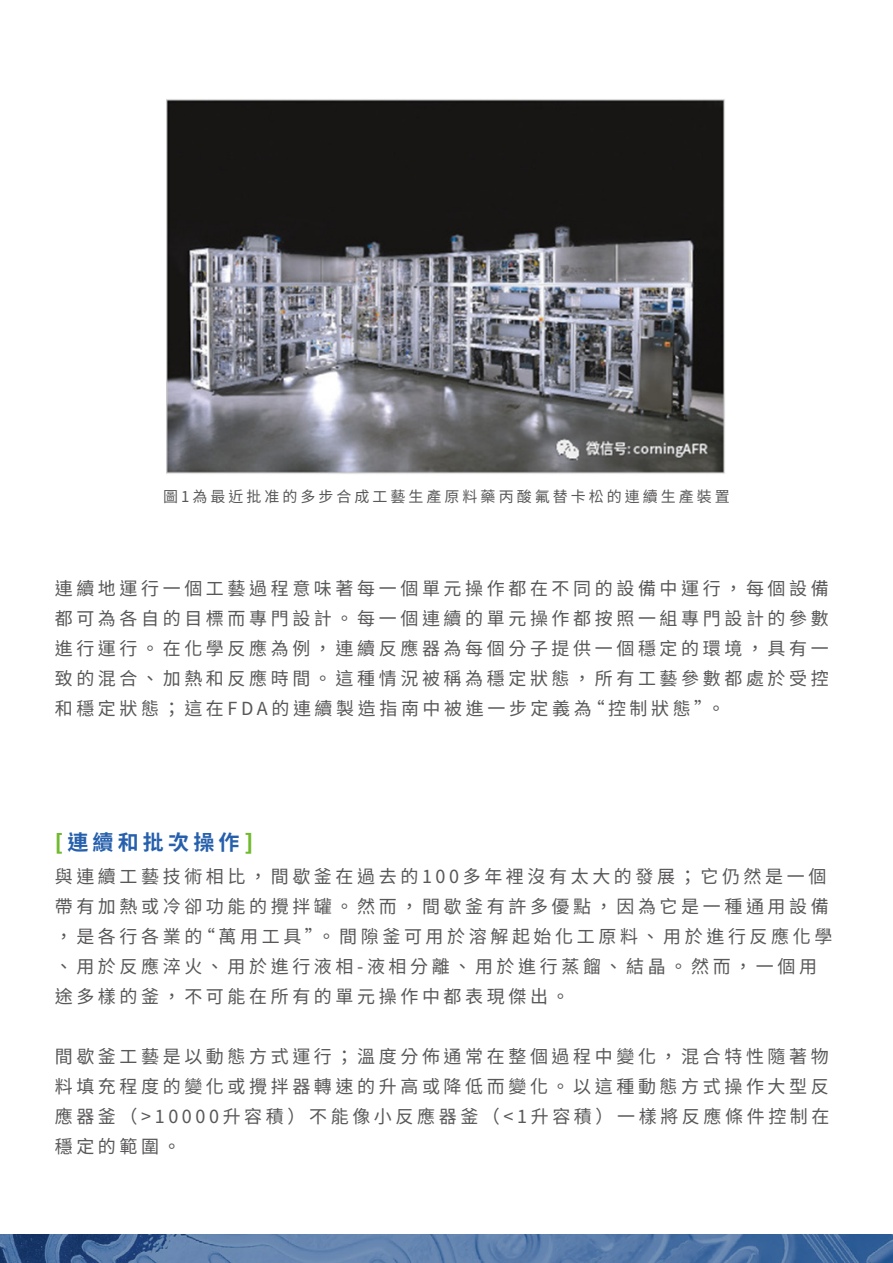
<style>
.page{position:relative;width:893px;height:1263px;background:#fff}
.page>*{position:absolute;margin:0;border:0;box-sizing:border-box;transform-origin:0 0}
.t1{font:700 21px "Noto Sans CJ Ktc";letter-spacing:.2em;color:#2660ad}
.t2{font:18px/30px "Noto Sans CJ Ktc";letter-spacing:.2em;color:#595757;text-align:justify}
.t3{font:15px "Noto Sans CJ Ktc";letter-spacing:.2em;color:#595757}
.s1{font-weight:900;color:#6fba2c}
</style>
<div class="page">
<img style="left:0;top:1235px;width:893px;height:28px">
<img style="left:166px;top:99px;width:559px;height:375px">
<p class="t3" style="left:163px;top:488px;width:568px">圖1為最近批准的多步合成工藝生產原料藥丙酸氟替卡松的連續生產裝置</p>
<p class="t2" style="left:55px;top:574px;width:776px">連續地運行一個工藝過程意味著每一個單元操作都在不同的設備中運行，每個設備都可為各自的目標而專門設計。每一個連續的單元操作都按照一組專門設計的參數進行運行。在化學反應為例，連續反應器為每個分子提供一個穩定的環境，具有一致的混合、加熱和反應時間。這種情況被稱為穩定狀態，所有工藝參數都處於受控和穩定狀態；這在FDA的連續製造指南中被進一步定義為“控制狀態”。</p>
<p class="t1" style="left:55px;top:830px;width:201px"><span class="s1">[</span>連續和批次操作<span class="s1">]</span></p>
<p class="t2" style="left:55px;top:861px;width:779px;text-align:left">與連續工藝技術相比，間歇釜在過去的100多年裡沒有太大的發展；它仍然是一個帶有加熱或冷卻功能的攪拌罐。然而，間歇釜有許多優點，因為它是一種通用設備，是各行各業的“萬用工具”。間隙釜可用於溶解起始化工原料、用於進行反應化學、用於反應淬火、用於進行液相-液相分離、用於進行蒸餾、結晶。然而，一個用途多樣的釜，不可能在所有的單元操作中都表現傑出。</p>
<p class="t2" style="left:55px;top:1041px;width:776px">間歇釜工藝是以動態方式運行；溫度分佈通常在整個過程中變化，混合特性隨著物料填充程度的變化或攪拌器轉速的升高或降低而變化。以這種動態方式操作大型反應器釜（&gt;10000升容積）不能像小反應器釜（&lt;1升容積）一樣將反應條件控制在穩定的範圍。</p>
</div>
